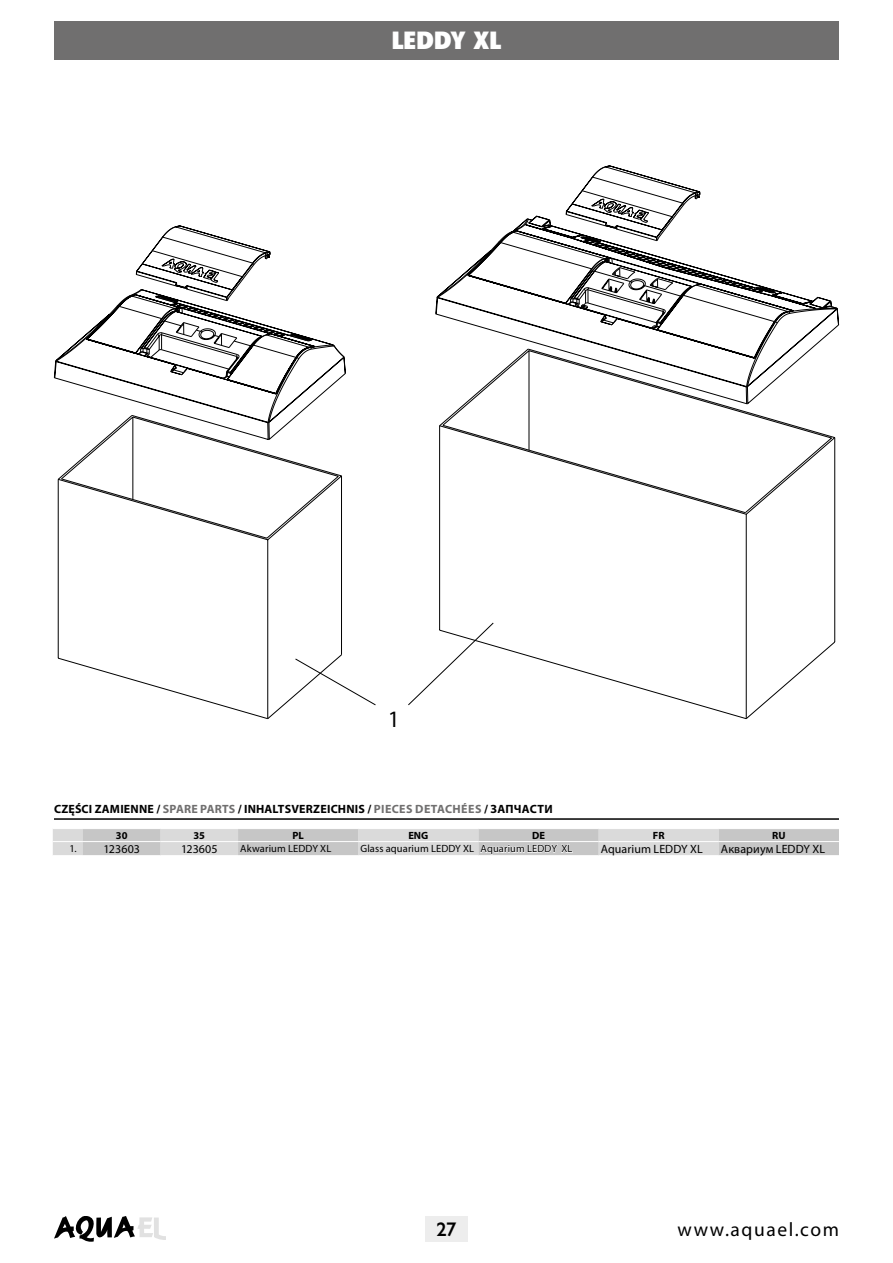
<style>
.page{position:relative;width:893px;height:1263px;background:#fff}
.page>*{position:absolute;margin:0;border:0;box-sizing:border-box;transform-origin:0 0}
.t1{font:24px "EFN Olivea Nigra OT";letter-spacing:.005em;color:#fff}
.t2{font:semi-condensed 23.55px "Myriad Pro";color:#000}
.t3{font:19.5px "Myriad Pro";letter-spacing:.08em;color:#000}
.t4{font:700 18px "EFN Gilead OT";color:#000}
.t5{font:700 12px "Myriad Pro";letter-spacing:.02em;color:#000}
.t6{font:12px "Myriad Pro";letter-spacing:.005em;color:#000}
.t7{font:10.5px "Myriad Pro";letter-spacing:.01em;color:#000}
.t8{font:700 10.5px "Myriad Pro";color:#000}
.s1{color:#706f6f}
.s2{font-size:10.5px}
.s3{color:#fff}
</style>
<div class="page">
<div style="left:425px;top:1216px;width:43px;height:26px;background:#ededed"></div>
<svg style="left:54px;top:1216px;width:112px;height:26px"></svg>
<div style="left:54px;top:21px;width:785px;height:39px;background:#706f6f"></div>
<hr style="left:54px;top:818px;width:785px;height:2px;background:#000">
<svg style="left:53px;top:829px;width:786px;height:26px;background:#cfcfcf"></svg>
<hr style="left:53px;top:841px;width:30px;height:1px;background:#fff">
<hr style="left:83px;top:841px;width:77px;height:1px;background:#fff">
<hr style="left:160px;top:841px;width:78px;height:1px;background:#fff">
<hr style="left:238px;top:841px;width:120px;height:1px;background:#fff">
<hr style="left:358px;top:841px;width:120px;height:1px;background:#fff">
<hr style="left:478px;top:841px;width:121px;height:1px;background:#fff">
<hr style="left:719px;top:841px;width:120px;height:1px;background:#fff">
<hr style="left:599px;top:841px;width:120px;height:1px;background:#fff">
<svg style="left:699px;top:404px;width:137px;height:315px"></svg>
<svg style="left:699px;top:307px;width:139px;height:80px"></svg>
<svg style="left:579px;top:166px;width:258px;height:162px"></svg>
<svg style="left:435px;top:193px;width:264px;height:513px"></svg>
<svg style="left:57px;top:440px;width:285px;height:279px"></svg>
<svg style="left:54px;top:225px;width:292px;height:215px"></svg>
<svg style="left:55px;top:253px;width:289px;height:170px"></svg>
<svg style="left:294px;top:658px;width:82px;height:48px"></svg>
<svg style="left:408px;top:622px;width:86px;height:84px"></svg>
<h1 class="t1" style="left:392px;top:25px;width:111px">LEDDY XL</h1>
<h2 class="t2" style="left:388px;top:704px;width:13px">1</h2>
<p class="t5" style="left:54px;top:801px;width:500px">CZĘŚCI ZAMIENNE / <span class="s1">SPARE PARTS</span> / INHALTSVERZEICHNIS / <span class="s1">PIECES DETACHÉES</span> / ЗАПЧАСТИ</p>
<p class="t8" style="left:116px;top:828px;width:13px">30</p>
<p class="t8" style="left:193px;top:828px;width:13px">35</p>
<p class="t8" style="left:292px;top:828px;width:13px">PL</p>
<p class="t8" style="left:408px;top:828px;width:22px">ENG</p>
<p class="t8" style="left:532px;top:828px;width:14px">DE</p>
<p class="t8" style="left:653px;top:828px;width:13px">FR</p>
<p class="t8" style="left:772px;top:828px;width:15px">RU</p>
<p class="t6" style="left:69px;top:841px;width:72px"><span class="s2">1.</span> 123603</p>
<p class="t6" style="left:181px;top:841px;width:38px">123605</p>
<p class="t7" style="left:240px;top:842px;width:93px">Akwarium LEDDY XL</p>
<p class="t7" style="left:360px;top:842px;width:214px">Glass aquarium LEDDY XL <span class="s3">Aquarium LEDDY XL</span></p>
<p class="t6" style="left:601px;top:841px;width:103px">Aquarium LEDDY XL</p>
<p class="t6" style="left:721px;top:841px;width:106px">Aквариум LEDDY XL</p>
<h3 class="t4" style="left:436px;top:1218px;width:22px">27</h3>
<h3 class="t3" style="left:678px;top:1218px;width:163px">www.aquael.com</h3>
</div>
